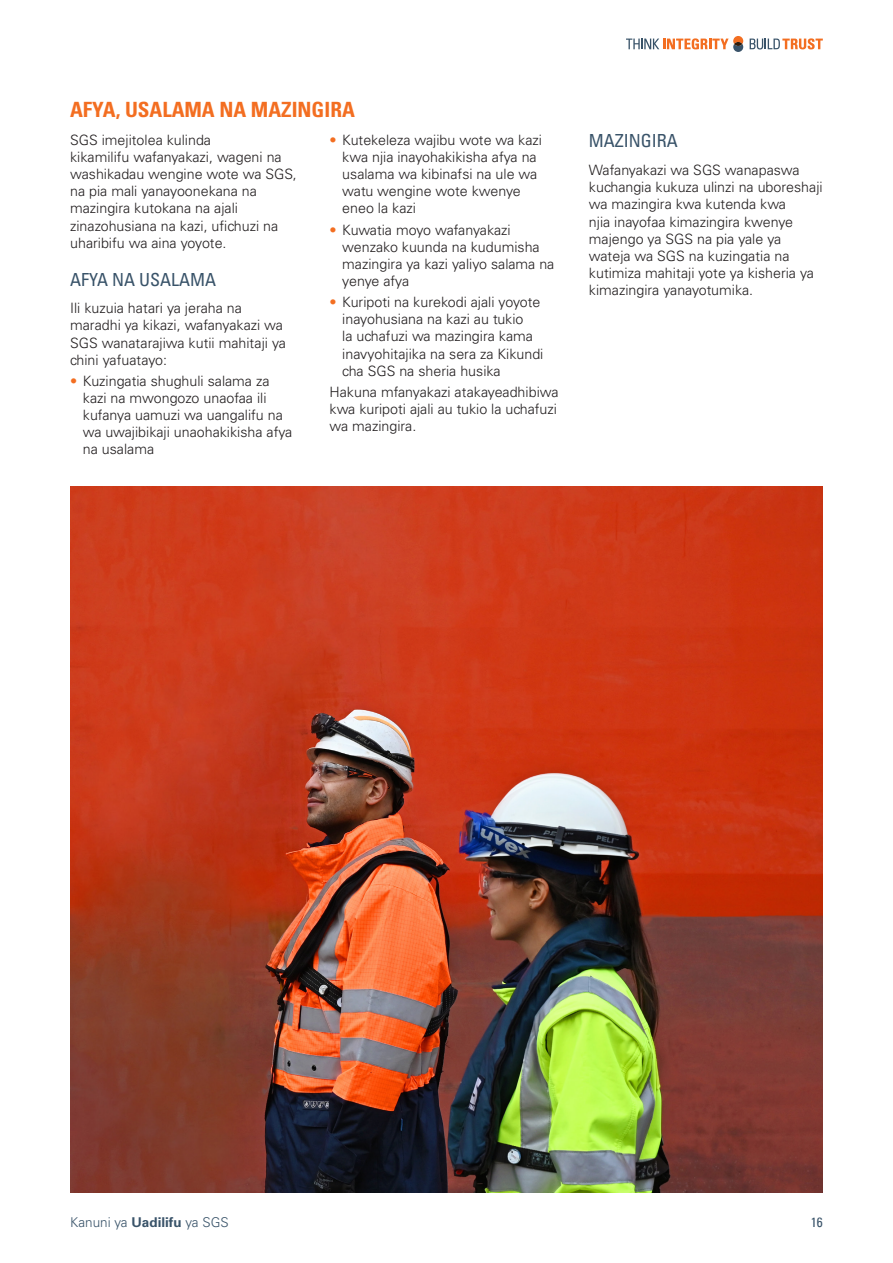
<style>
.page{position:relative;width:893px;height:1263px;background:#fff}
.page>*{position:absolute;margin:0;border:0;box-sizing:border-box;transform-origin:0 0}
.First_Subheading{font:700 condensed 21px "Univers LT Std";color:#f36e21}
.Second_Subheading{font:condensed 18px "Univers LT Std";color:#395369}
.Body_Text{font:300 14.25px/17.1px "Univers LT Std";color:#231f20}
.t1{font:300 13.5px "Univers LT Std";color:#395369}
.Body_Text-2{font:condensed 13.5px "Univers LT";color:#395369}
.s1{color:#f36e21}
.s2{font-weight:700}
</style>
<div class="page">
<img style="left:70px;top:486px;width:753px;height:707px">
<svg style="left:750px;top:38px;width:73px;height:11px"></svg>
<svg style="left:626px;top:36px;width:117px;height:16px"></svg>
<p class="First_Subheading" style="left:70px;top:97px;width:286px">AFYA, USALAMA NA MAZINGIRA</p>
<p class="Body_Text" style="left:70px;top:131px;width:228px">SGS imejitolea kulinda<br>kikamilifu wafanyakazi, wageni na washikadau wengine wote wa SGS, na pia mali yanayoonekana na mazingira kutokana na ajali zinazohusiana na kazi, ufichuzi na uharibifu wa aina yoyote.</p>
<p class="Second_Subheading" style="left:70px;top:268px;width:147px">AFYA NA USALAMA</p>
<p class="Body_Text" style="left:70px;top:300px;width:217px">Ili kuzuia hatari ya jeraha na maradhi ya kikazi, wafanyakazi wa<br>SGS wanatarajiwa kutii mahitaji ya chini yafuatayo:</p>
<p class="Body_Text" style="left:83px;top:372px;width:211px;text-indent:-13px"><span class="s1">•</span> Kuzingatia shughuli salama za kazi na mwongozo unaofaa ili kufanya uamuzi wa uangalifu na wa uwajibikaji unaohakikisha afya na usalama</p>
<p class="Body_Text" style="left:342px;top:131px;width:201px;text-indent:-13px"><span class="s1">•</span> Kutekeleza wajibu wote wa kazi kwa njia inayohakikisha afya na usalama wa kibinafsi na ule wa watu wengine wote kwenye eneo la kazi</p>
<p class="Body_Text" style="left:342px;top:221px;width:214px;text-indent:-13px"><span class="s1">•</span> Kuwatia moyo wafanyakazi wenzako kuunda na kudumisha mazingira ya kazi yaliyo salama na yenye afya</p>
<p class="Body_Text" style="left:342px;top:294px;width:203px;text-indent:-13px"><span class="s1">•</span> Kuripoti na kurekodi ajali yoyote inayohusiana na kazi au tukio<br>la uchafuzi wa mazingira kama inavyohitajika na sera za Kikundi cha SGS na sheria husika</p>
<p class="Body_Text" style="left:330px;top:383px;width:230px;text-align:justify">Hakuna mfanyakazi atakayeadhibiwa kwa kuripoti ajali au tukio la uchafuzi wa mazingira.</p>
<p class="Second_Subheading" style="left:589px;top:130px;width:91px">MAZINGIRA</p>
<p class="Body_Text" style="left:589px;top:162px;width:235px">Wafanyakazi wa SGS wanapaswa kuchangia kukuza ulinzi na uboreshaji wa mazingira kwa kutenda kwa<br>njia inayofaa kimazingira kwenye majengo ya SGS na pia yale ya wateja wa SGS na kuzingatia na kutimiza mahitaji yote ya kisheria ya kimazingira yanayotumika.</p>
<p class="t1" style="left:70px;top:1214px;width:160px">Kanuni ya <span class="s2">Uadilifu</span> ya SGS</p>
<p class="Body_Text-2" style="left:811px;top:1214px;width:13px">16</p>
</div>
